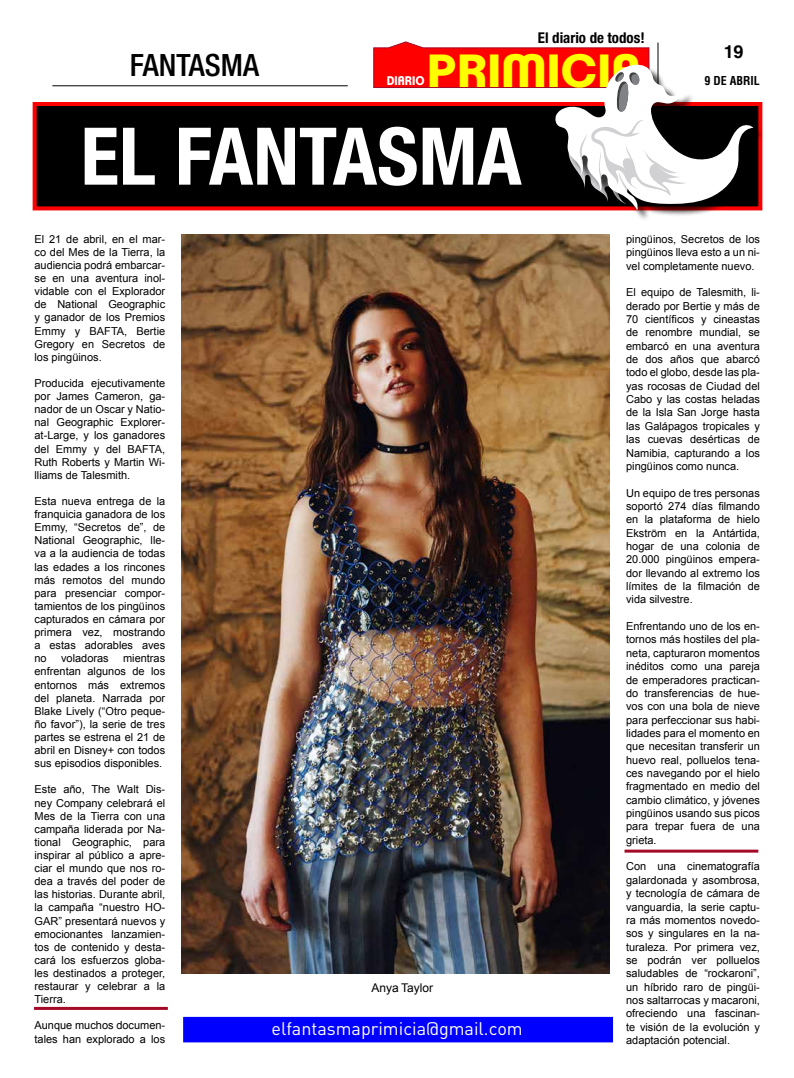
<style>
.page{position:relative;width:794px;height:1078px;background:#fff}
.page>*{position:absolute;margin:0;border:0;box-sizing:border-box;transform-origin:0 0}
.t1{font:700 condensed 79.6px "Helvetica Neue LT Std";color:#fff}
.t2{font:700 45.2px "Clemente P Dam";color:#ff0;scale:1.09 1}
.t3{font:500 condensed 30.7px "Helvetica Neue LT Std";color:#000}
.t4{font:18px "DINOT";color:#fff}
.t5{font:700 18px "Helvetica LT Std";color:#000}
.t6{font:700 condensed 14.9px "Helvetica Neue LT Std";color:#000}
.t7{font:700 12.2px "Clemente P Dam";color:#fff;scale:.96 1}
.t8{font:12px "Arial";color:#000}
.t9{font:700 condensed 12px "Helvetica LT Std";color:#000}
.t10{font:11px/13.1px "Arial";color:#000;text-align:justify}
.s1{color:#fff}
</style>
<div class="page">
<hr style="left:52px;top:85px;width:296px;height:1px;background:#000">
<div style="left:35px;top:104px;width:725px;height:104px;background:#000"></div>
<div style="left:33px;top:102px;width:729px;height:108px;border:4px solid #f00"></div>
<div style="left:557px;top:66px;width:208px;height:156px;background:#000;opacity:.75"></div>
<div style="left:183px;top:1016px;width:430px;height:26px;background:#00f;border:3px solid #00f"></div>
<hr style="left:34px;top:1006px;width:134px;height:3px;background:#a30a27">
<hr style="left:624px;top:849px;width:134px;height:3px;background:#a30a27">
<img style="left:181px;top:235px;width:428px;height:738px">
<svg style="left:373px;top:42px;width:380px;height:168px"></svg>
<h3 class="t3" style="left:130px;top:46px;width:131px">FANTASMA</h3>
<h3 class="t6" style="left:538px;top:29px;width:113px">El diario de todos!<span class="s1">!</span></h3>
<h2 class="t2" style="left:427px;top:44px;width:198px">PRIMICIA</h2>
<p class="t7" style="left:387px;top:73px;width:41px">DIARIO</p>
<h1 class="t1" style="left:81px;top:108px;width:442px">EL FANTASMA</h1>
<h3 class="t5" style="left:724px;top:41px;width:21px">19</h3>
<p class="t9" style="left:704px;top:73px;width:57px">9 DE ABRIL</p>
<p class="t10" style="left:34px;top:232px;width:132px">El 21 de abril, en el mar&shy;co del Mes de la Tierra, la audiencia podrá embarcar&shy;se en una aventura inol&shy;vidable con el Explorador de National Geographic y ganador de los Premios Emmy y BAFTA, Bertie Gregory en Secretos de los pingüinos.</p>
<p class="t10" style="left:34px;top:376px;width:132px">Producida ejecutivamente por James Cameron, ga&shy;nador de un Oscar y Natio&shy;nal Geographic Explorer&shy;at-Large, y los ganadores del Emmy y del BAFTA, Ruth Roberts y Martin Wi&shy;lliams de Talesmith.</p>
<p class="t10" style="left:34px;top:494px;width:132px">Esta nueva entrega de la franquicia ganadora de los Emmy, “Secretos de”, de National Geographic, lle&shy;va a la audiencia de todas las edades a los rincones más remotos del mundo para presenciar compor&shy;tamientos de los pingüinos capturados en cámara por primera vez, mostrando a estas adorables aves no</p>
<p class="t10" style="left:34px;top:652px;width:132px;text-indent:89px">mientras enfrentan algunos de los entornos más extremos del planeta. Narrada por Blake Lively (“Otro peque&shy;ño favor”), la serie de tres partes se estrena el 21 de abril en Disney+ con todos sus episodios disponibles.</p>
<p class="t10" style="left:34px;top:783px;width:132px">Este año, The Walt Dis&shy;ney Company celebrará el Mes de la Tierra con una campaña liderada por Na&shy;tional Geographic, para inspirar al público a apre&shy;ciar el mundo que nos ro&shy;dea a través del poder de las historias. Durante abril, la campaña “nuestro HO-GAR” presentará nuevos y emocionantes lanzamien&shy;tos de contenido y desta&shy;cará los esfuerzos globa&shy;les destinados a proteger, restaurar y celebrar a la Tierra.</p>
<p class="t10" style="left:34px;top:1018px;width:132px">Aunque muchos documen&shy;tales han explorado a los</p>
<p class="t10" style="left:61px;top:652px;width:49px">voladoras</p>
<p class="t8" style="left:371px;top:980px;width:63px">Anya Taylor</p>
<h3 class="t4" style="left:272px;top:1017px;width:252px">elfantasmaprimicia@gmail.com</h3>
<p class="t10" style="left:626px;top:232px;width:135px">pingüinos, Secretos de los pingüinos lleva esto a un ni&shy;vel completamente nuevo.</p>
<p class="t10" style="left:626px;top:286px;width:135px">El equipo de Talesmith, li&shy;derado por Bertie y más de 70 científicos y cineastas de renombre mundial, se embarcó en una aventura de dos años que abarcó todo el globo, desde las pla&shy;yas rocosas de Ciudad del Cabo y las costas heladas de la Isla San Jorge hasta las Galápagos tropicales y las cuevas desérticas de Namibia, capturando a los pingüinos como nunca.</p>
<p class="t10" style="left:626px;top:486px;width:135px">Un equipo de tres personas soportó 274 días filmando en la plataforma de hielo Ekström en la Antártida, hogar de una colonia de 20.000 pingüinos empera&shy;dor llevando al extremo los límites de la filmación de vida silvestre.</p>
<p class="t10" style="left:626px;top:619px;width:135px">Enfrentando uno de los en&shy;tornos más hostiles del pla&shy;neta, capturaron momentos inéditos como una pareja de emperadores practican&shy;do transferencias de hue&shy;vos con una bola de nieve para perfeccionar sus habi&shy;lidades para el momento en que necesitan transferir un huevo real, polluelos tena&shy;ces navegando por el hielo fragmentado en medio del cambio climático, y jóvenes pingüinos usando sus picos para trepar fuera de una grieta.</p>
<p class="t10" style="left:626px;top:859px;width:135px">Con una cinematografía galardonada y asombrosa, y tecnología de cámara de vanguardia, la serie captu&shy;ra más momentos novedo&shy;sos y singulares en la na&shy;turaleza. Por primera vez, se podrán ver polluelos saludables de “rockaroni”, un híbrido raro de pingüi&shy;nos saltarrocas y macaroni, ofreciendo una fascinan&shy;te visión de la evolución y adaptación potencial.</p>
</div>
